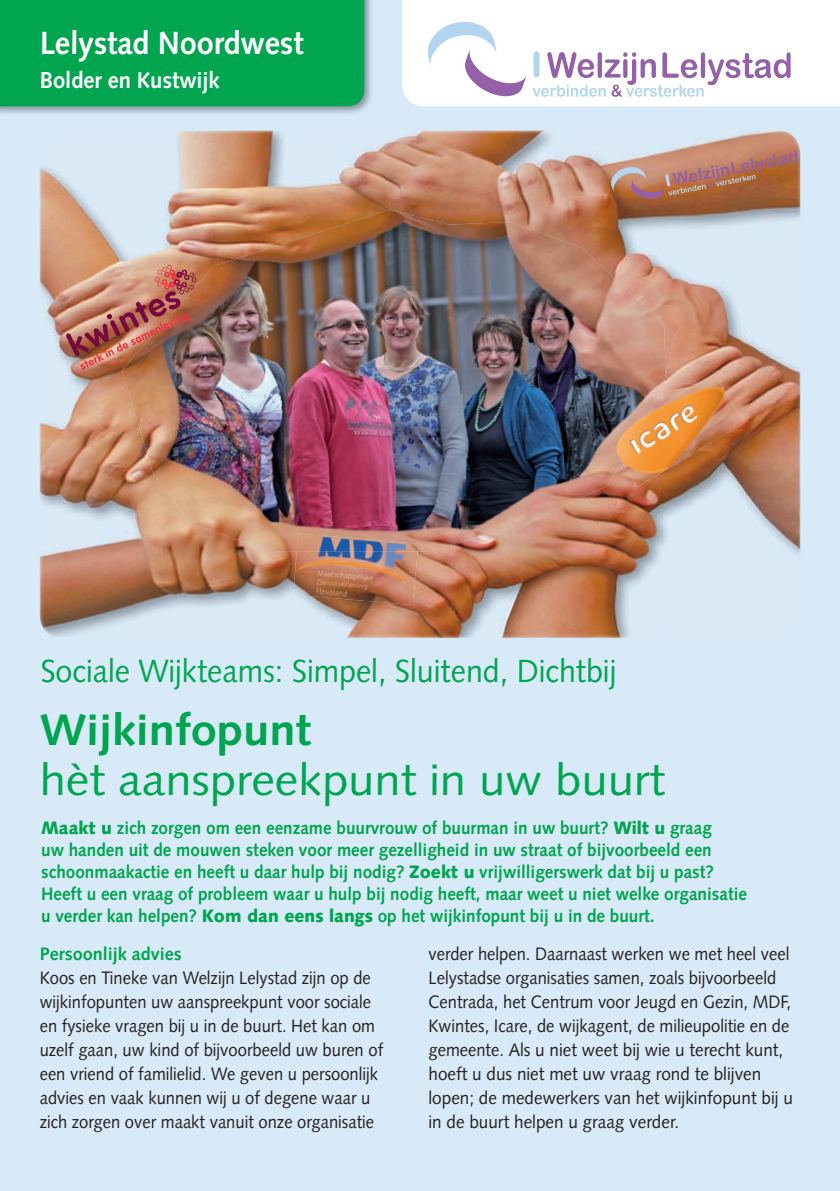
<style>
.page{position:relative;width:840px;height:1191px;background:#fff}
.page>*{position:absolute;margin:0;border:0;box-sizing:border-box;transform-origin:0 0}
.t1{font:44px "Syntax";color:#00a54f;scale:1.07 1}
.t2{font:700 44px "Syntax";color:#00a54f;scale:1.07 1}
.t3{font:32px "Syntax";color:#00a54f;scale:.95 1}
.t4{font:700 32px "Syntax";letter-spacing:-.005em;color:#fff;scale:.96 1}
.t5{font:700 23px "Syntax";letter-spacing:-.005em;color:#fff;scale:.96 1}
.t6{font:18px/24px "Syntax";color:#231f20;scale:.92 1}
.t7{font:700 18px/22px "Syntax";color:#00a54f;scale:.95 1}
.t8{font:700 18px "Syntax";color:#00a54f}
.s1{font-weight:900}
</style>
<div class="page">
<div style="left:0;top:0;width:839px;height:1191px;background:#d8e9f7"></div>
<img style="left:0;top:0;width:372px;height:113px">
<div style="left:0;top:0;width:364px;height:106px;background:#00a54f"></div>
<div style="left:402px;top:0;width:437px;height:106px;background:#fff"></div>
<svg style="left:426px;top:21px;width:100px;height:76px;background:#e9e7f3"></svg>
<svg style="left:532px;top:51px;width:258px;height:46px;background:#e1d8ea"></svg>
<img style="left:40px;top:130px;width:345px;height:152px">
<img style="left:385px;top:130px;width:414px;height:98px">
<img style="left:674px;top:270px;width:19px;height:12px">
<img style="left:40px;top:282px;width:137px;height:355px">
<img style="left:674px;top:282px;width:66px;height:51px">
<img style="left:662px;top:333px;width:137px;height:222px">
<img style="left:593px;top:482px;width:69px;height:156px">
<img style="left:177px;top:525px;width:69px;height:82px">
<img style="left:454px;top:539px;width:139px;height:99px">
<img style="left:246px;top:551px;width:69px;height:58px">
<img style="left:385px;top:551px;width:69px;height:87px">
<img style="left:315px;top:605px;width:70px;height:33px">
<img style="left:385px;top:210px;width:289px;height:164px">
<img style="left:187px;top:211px;width:276px;height:202px">
<img style="left:456px;top:222px;width:209px;height:260px">
<img style="left:122px;top:370px;width:73px;height:155px">
<img style="left:191px;top:413px;width:277px;height:138px">
<img style="left:465px;top:476px;width:147px;height:63px">
<img style="left:621px;top:406px;width:69px;height:81px">
<img style="left:660px;top:374px;width:83px;height:81px">
<img style="left:607px;top:415px;width:39px;height:46px">
<img style="left:66px;top:264px;width:131px;height:106px">
<svg style="left:610px;top:150px;width:187px;height:49px;background:#b57e66"></svg>
<img style="left:293px;top:551px;width:124px;height:54px">
<img style="left:297px;top:533px;width:121px;height:18px">
<h2 class="t4" style="left:40px;top:25px;width:276px">Lelystad Noordwest</h2>
<p class="t5" style="left:40px;top:67px;width:189px">Bolder en Kustwijk</p>
<h2 class="t3" style="left:40px;top:652px;width:607px">Sociale Wijkteams: Simpel, Sluitend, Dichtbij</h2>
<h1 class="t2" style="left:40px;top:704px;width:255px">Wijkinfopunt</h1>
<h1 class="t1" style="left:40px;top:753px;width:585px">hèt aanspreekpunt in uw buurt</h1>
<p class="t7" style="left:41px;top:817px;width:744px"><span class="s1">Maakt u</span> zich zorgen om een eenzame buurvrouw of buurman in uw buurt? <span class="s1">Wilt u</span> graag<br>uw handen uit de mouwen steken voor meer gezelligheid in uw straat of bijvoorbeeld een schoonmaakactie en heeft u daar hulp bij nodig? <span class="s1">Zoekt u</span> vrijwilligerswerk dat bij u past?<br>Heeft u een vraag of probleem waar u hulp bij nodig heeft, maar weet u niet welke organisatie u verder kan helpen? <span class="s1">Kom dan eens langs</span> op het wijkinfopunt bij u in de buurt.</p>
<p class="t8" style="left:40px;top:943px;width:144px">Persoonlijk advies</p>
<p class="t6" style="left:40px;top:966px;width:374px">Koos en Tineke van Welzijn Lelystad zijn op de wijkinfopunten uw aanspreekpunt voor sociale en fysieke vragen bij u in de buurt. Het kan om uzelf gaan, uw kind of bijvoorbeeld uw buren of een vriend of familielid. We geven u persoonlijk advies en vaak kunnen wij u of degene waar u zich zorgen over maakt vanuit onze organisatie</p>
<p class="t6" style="left:428px;top:942px;width:397px">verder helpen. Daarnaast werken we met heel veel Lelystadse organisaties samen, zoals bijvoorbeeld Centrada, het Centrum voor Jeugd en Gezin, MDF, Kwintes, Icare, de wijkagent, de milieupolitie en de gemeente. Als u niet weet bij wie u terecht kunt, hoeft u dus niet met uw vraag rond te blijven lopen; de medewerkers van het wijkinfopunt bij u in de buurt helpen u graag verder.</p>
</div>
